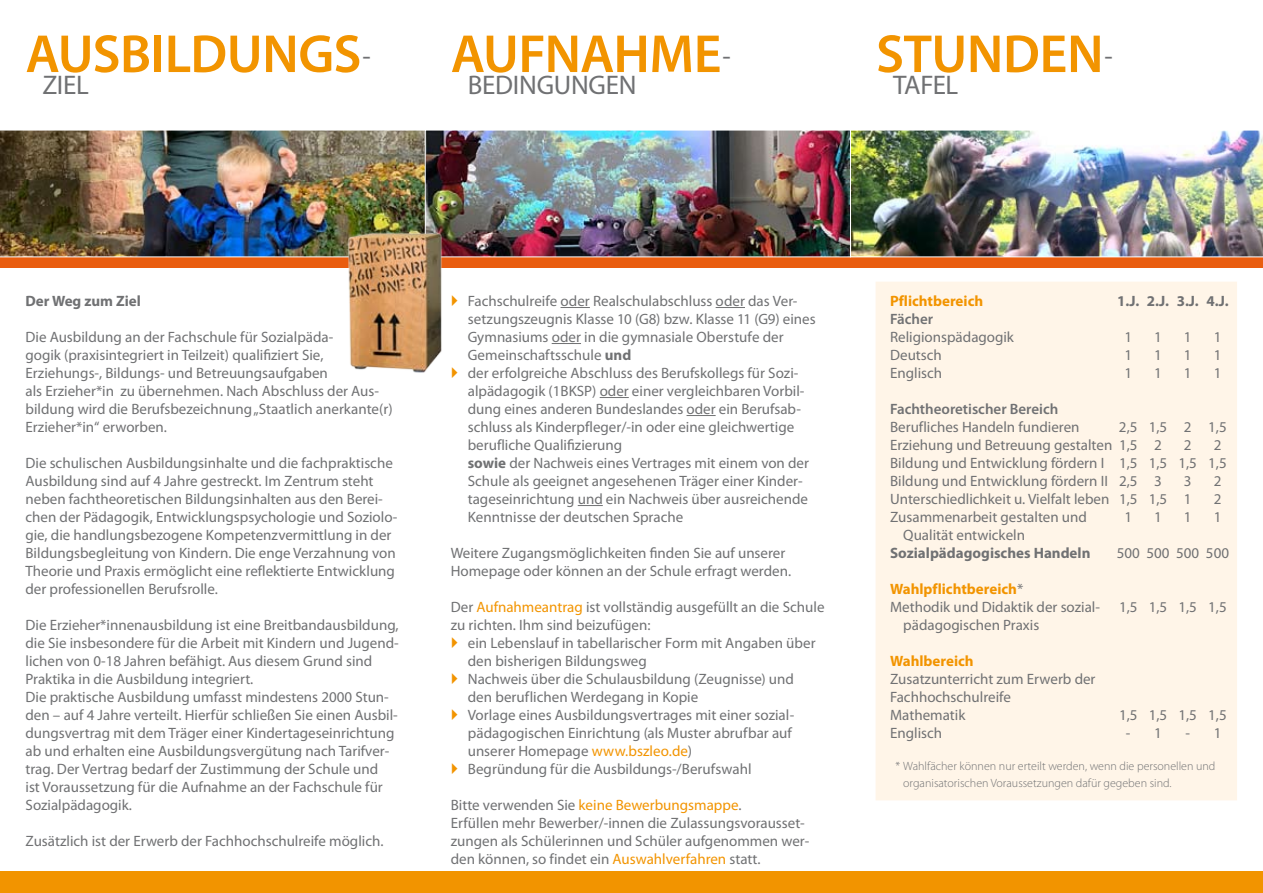
<style>
.page{position:relative;width:1263px;height:893px;background:#fff}
.page>*{position:absolute;margin:0;border:0;box-sizing:border-box;transform-origin:0 0}
.t1{font:600 54px "Myriad Pro";letter-spacing:-.01em;color:#f29400}
.t2{font:27px "Myriad Pro";letter-spacing:-.01em;color:#707173}
.t3{font:15px/18px "Myriad Pro";color:#707173}
.t4{font:700 15px "Myriad Pro";color:#707173}
.t5{font:600 15px "Myriad Pro";color:#707173}
.t6{font:700 15px "Myriad Pro";color:#f29400}
.t7{font:300 12px/16.5px "Myriad Pro";color:#707173}
.s1{font-weight:400;font-size:27px;color:#707173}
.s2{font-weight:700}
.s3{color:#f29400}
.s4{font-weight:700;color:#f29400}
</style>
<div class="page">
<div style="left:0;top:251px;width:1263px;height:17px;background:#e95d0f"></div>
<img style="left:0;top:130px;width:425px;height:127px">
<img style="left:427px;top:132px;width:422px;height:123px">
<div style="left:425px;top:130px;width:426px;height:127px;border:1px solid #fff"></div>
<img style="left:850px;top:130px;width:413px;height:127px">
<hr style="left:560px;top:307px;width:30px;height:1px;background:#707173">
<svg style="left:716px;top:307px;width:29px;height:1px"></svg>
<svg style="left:552px;top:343px;width:29px;height:1px"></svg>
<svg style="left:600px;top:397px;width:29px;height:1px"></svg>
<hr style="left:686px;top:415px;width:30px;height:1px;background:#707173">
<svg style="left:578px;top:505px;width:25px;height:1px"></svg>
<div style="left:0;top:872px;width:1263px;height:21px;background:#f29400"></div>
<div style="left:876px;top:282px;width:361px;height:518px;background:#fff5e8"></div>
<img style="left:344px;top:226px;width:105px;height:147px">
<h1 class="t1" style="left:26px;top:20px;width:347px">AUSBILDUNGS<span class="s1">-</span></h1>
<h2 class="t2" style="left:43px;top:68px;width:48px">ZIEL</h2>
<h1 class="t1" style="left:451px;top:20px;width:281px">AUFNAHME<span class="s1">-</span></h1>
<h1 class="t1" style="left:876px;top:20px;width:238px">STUNDEN<span class="s1">-</span></h1>
<h2 class="t2" style="left:468px;top:68px;width:170px">BEDINGUNGEN</h2>
<h2 class="t2" style="left:893px;top:68px;width:67px">TAFEL</h2>
<p class="t4" style="left:26px;top:291px;width:117px">Der Weg zum Ziel</p>
<p class="t3" style="left:26px;top:328px;width:369px">Die Ausbildung an der Fachschule für Sozialpäda-<br>gogik (praxisintegriert in Teilzeit) qualifiziert Sie, Erziehungs-, Bildungs- und Betreuungsaufgaben<br>als Erzieher*in zu übernehmen. Nach Abschluss der Aus&shy;bildung wird die Berufsbezeichnung „Staatlich anerkante(r)<br>Erzieher*in“ erworben.</p>
<p class="t3" style="left:26px;top:454px;width:373px">Die schulischen Ausbildungsinhalte und die fachpraktische Ausbildung sind auf 4 Jahre gestreckt. Im Zentrum steht neben fachtheoretischen Bildungsinhalten aus den Berei&shy;chen der Pädagogik, Entwicklungspsychologie und Soziolo&shy;gie, die handlungsbezogene Kompetenzvermittlung in der Bildungsbegleitung von Kindern. Die enge Verzahnung von Theorie und Praxis ermöglicht eine reflektierte Entwicklung der professionellen Berufsrolle.</p>
<p class="t3" style="left:26px;top:616px;width:375px">Die Erzieher*innenausbildung ist eine Breitbandausbildung, die Sie insbesondere für die Arbeit mit Kindern und Jugend&shy;lichen von 0-18 Jahren befähigt. Aus diesem Grund sind Praktika in die Ausbildung integriert.<br>Die praktische Ausbildung umfasst mindestens 2000 Stun&shy;den – auf 4 Jahre verteilt. Hierfür schließen Sie einen Ausbil&shy;dungsvertrag mit dem Träger einer Kindertageseinrichtung ab und erhalten eine Ausbildungsvergütung nach Tarifver&shy;trag. Der Vertrag bedarf der Zustimmung der Schule und<br>ist Voraussetzung für die Aufnahme an der Fachschule für Sozialpädagogik.</p>
<p class="t3" style="left:26px;top:832px;width:359px">Zusätzlich ist der Erwerb der Fachhochschulreife möglich.</p>
<p class="t3" style="left:468px;top:292px;width:349px">Fachschulreife oder Realschulabschluss oder das Ver&shy;setzungszeugnis Klasse 10 (G8) bzw. Klasse 11 (G9) eines Gymnasiums oder in die gymnasiale Oberstufe der Gemeinschaftsschule <span class="s2">und<br></span>der erfolgreiche Abschluss des Berufskollegs für Sozi&shy;alpädagogik (1BKSP) oder einer vergleichbaren Vorbil&shy;dung eines anderen Bundeslandes oder ein Berufsab&shy;schluss als Kinderpfleger/-in oder eine gleichwertige berufliche Qualifizierung<br><span class="s2">sowie</span> der Nachweis eines Vertrages mit einem von der Schule als geeignet angesehenen Träger einer Kinder&shy;tageseinrichtung und ein Nachweis über ausreichende Kenntnisse der deutschen Sprache</p>
<p class="t3" style="left:451px;top:544px;width:342px">Weitere Zugangsmöglichkeiten finden Sie auf unserer<br>Homepage oder können an der Schule erfragt werden.</p>
<p class="t3" style="left:451px;top:598px;width:375px">Der <span class="s3">Aufnahmeantrag</span> ist vollständig ausgefüllt an die Schule zu richten. Ihm sind beizufügen:</p>
<p class="t3" style="left:468px;top:634px;width:349px">ein Lebenslauf in tabellarischer Form mit Angaben über den bisherigen Bildungsweg<br>Nachweis über die Schulausbildung (Zeugnisse) und den beruflichen Werdegang in Kopie<br>Vorlage eines Ausbildungsvertrages mit einer sozial&shy;pädagogischen Einrichtung (als Muster abrufbar auf unserer Homepage <span class="s3">www.bszleo.de</span>)<br>Begründung für die Ausbildungs-/Berufswahl</p>
<p class="t3" style="left:451px;top:796px;width:360px">Bitte verwenden Sie <span class="s3">keine Bewerbungsmappe</span>.<br>Erfüllen mehr Bewerber/-innen die Zulassungsvorausset&shy;zungen als Schülerinnen und Schüler aufgenommen wer&shy;den können, so findet ein <span class="s3">Auswahlverfahren</span> statt.</p>
<p class="t6" style="left:890px;top:291px;width:95px">Pflichtbereich</p>
<p class="t4" style="left:1117px;top:291px;width:113px">1.J. 2.J. 3.J. 4.J.</p>
<p class="t5" style="left:890px;top:309px;width:45px">Fächer</p>
<p class="t3" style="left:890px;top:328px;width:125px">Religionspädagogik</p>
<p class="t3" style="left:1124px;top:328px;width:9px">1</p>
<p class="t3" style="left:1154px;top:328px;width:9px">1</p>
<p class="t3" style="left:1184px;top:328px;width:9px">1</p>
<p class="t3" style="left:1214px;top:328px;width:9px">1</p>
<p class="t3" style="left:890px;top:346px;width:53px">Deutsch</p>
<p class="t3" style="left:1124px;top:346px;width:9px">1</p>
<p class="t3" style="left:1154px;top:346px;width:9px">1</p>
<p class="t3" style="left:1184px;top:346px;width:9px">1</p>
<p class="t3" style="left:1214px;top:346px;width:9px">1</p>
<p class="t3" style="left:890px;top:364px;width:54px">Englisch</p>
<p class="t3" style="left:1124px;top:364px;width:9px">1</p>
<p class="t3" style="left:1154px;top:364px;width:9px">1</p>
<p class="t3" style="left:1184px;top:364px;width:9px">1</p>
<p class="t3" style="left:1214px;top:364px;width:9px">1</p>
<p class="t5" style="left:890px;top:399px;width:170px">Fachtheoretischer Bereich</p>
<p class="t3" style="left:890px;top:418px;width:191px">Berufliches Handeln fundieren</p>
<p class="t3" style="left:890px;top:418px;width:338px;text-indent:229px">2,5 1,5 2 1,5<br>Erziehung und Betreuung gestalten 1,5 2</p>
<p class="t3" style="left:890px;top:436px;width:338px;text-indent:324px">2<br>Bildung und Entwicklung fördern I 1,5 1,5 1,5 1,5<br>Bildung und Entwicklung fördern II 2,5 3</p>
<p class="t3" style="left:1184px;top:436px;width:9px">2</p>
<p class="t3" style="left:1184px;top:472px;width:9px">3</p>
<p class="t3" style="left:1214px;top:472px;width:9px">2</p>
<p class="t3" style="left:890px;top:490px;width:303px">Unterschiedlichkeit u. Vielfalt leben 1,5 1,5 1</p>
<p class="t3" style="left:1214px;top:490px;width:9px">2</p>
<p class="t3" style="left:890px;top:508px;width:198px">Zusammenarbeit gestalten und</p>
<p class="t3" style="left:1124px;top:508px;width:9px">1</p>
<p class="t3" style="left:1154px;top:508px;width:9px">1</p>
<p class="t3" style="left:1184px;top:508px;width:9px">1</p>
<p class="t3" style="left:1214px;top:508px;width:9px">1</p>
<p class="t3" style="left:903px;top:526px;width:123px">Qualität entwickeln</p>
<p class="t4" style="left:890px;top:543px;width:202px">Sozialpädagogisches Handeln</p>
<p class="t3" style="left:1117px;top:544px;width:114px">500 500 500 500</p>
<p class="t3" style="left:890px;top:580px;width:211px"><span class="s4">Wahlpflichtbereich</span>*<br>Methodik und Didaktik der sozial-</p>
<p class="t3" style="left:1119px;top:598px;width:109px">1,5 1,5 1,5 1,5</p>
<p class="t3" style="left:903px;top:616px;width:138px">pädagogischen Praxis</p>
<p class="t6" style="left:890px;top:651px;width:85px">Wahlbereich</p>
<p class="t3" style="left:890px;top:670px;width:207px">Zusatzunterricht zum Erwerb der<br>Fachhochschulreife<br>Mathematik</p>
<p class="t3" style="left:1119px;top:706px;width:109px">1,5 1,5 1,5 1,5</p>
<p class="t3" style="left:890px;top:724px;width:54px">Englisch</p>
<p class="t3" style="left:1126px;top:724px;width:37px">- 1</p>
<p class="t3" style="left:1185px;top:724px;width:37px">- 1</p>
<p class="t7" style="left:903px;top:758px;width:314px;text-indent:-8px">* Wahlfächer können nur erteilt werden, wenn die personellen und organisatorischen Voraussetzungen dafür gegeben sind.</p>
</div>
